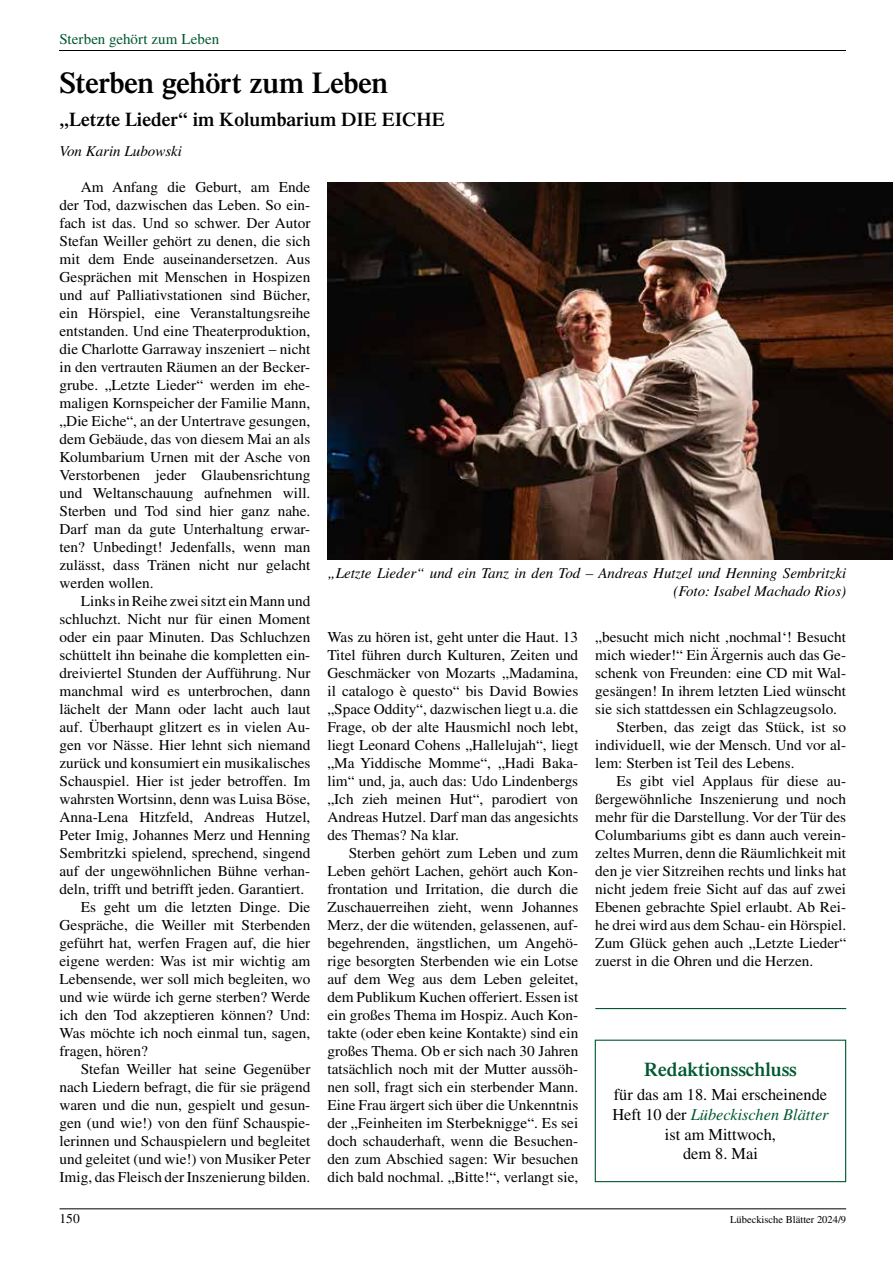
<style>
.page{position:relative;width:893px;height:1263px;background:#fff}
.page>*{position:absolute;margin:0;border:0;box-sizing:border-box;transform-origin:0 0}
.t1{font:600 30px "Times LT Std";letter-spacing:-.01em;color:#000}
.t2{font:600 19.5px "Times LT Std";color:#000}
.t3{font:600 19.5px "Times LT Std";color:#005831}
.t4{font:16.5px/19.8px "Times LT Std";color:#000;text-align:center}
.t5{font:15px/18px "Times LT Std";color:#000;text-align:justify}
.t6{font:italic 15px/18px "Times LT Std";color:#000;text-align:right}
.t7{font:15px "Times LT Std";color:#005831}
.t8{font:13.5px "Times LT Std";color:#000}
.t9{font:10.5px "Times LT Std";color:#000}
.s1{font-style:italic;color:#005831}
</style>
<div class="page">
<hr style="left:60px;top:1208px;width:786px;height:1px;background:#000">
<hr style="left:60px;top:50px;width:786px;height:1px;background:#000">
<div style="left:595px;top:1040px;width:251px;height:142px;border:1px solid #005831"></div>
<img style="left:327px;top:182px;width:566px;height:377px">
<hr style="left:595px;top:1008px;width:251px;height:1px;background:#005831">
<p class="t7" style="left:60px;top:31px;width:161px">Sterben gehört zum Leben</p>
<h1 class="t1" style="left:60px;top:65px;width:330px">Sterben gehört zum Leben</h1>
<h2 class="t2" style="left:60px;top:108px;width:387px">„Letzte Lieder“ im Kolumbarium DIE EICHE</h2>
<p class="t6" style="left:60px;top:142px;width:124px">Von Karin Lubowski</p>
<p class="t5" style="left:60px;top:178px;width:252px;text-indent:21px">Am Anfang die Geburt, am Ende der Tod, dazwischen das Leben. So ein&shy;fach ist das. Und so schwer. Der Autor Stefan Weiller gehört zu denen, die sich mit dem Ende auseinandersetzen. Aus Gesprächen mit Menschen in Hospizen und auf Palliativstationen sind Bücher, ein Hörspiel, eine Veranstaltungsreihe entstanden. Und eine Theaterproduktion, die Charlotte Garraway inszeniert – nicht in den vertrauten Räumen an der Becker&shy;grube. „Letzte Lieder“ werden im ehe&shy;maligen Kornspeicher der Familie Mann, „Die Eiche“, an der Untertrave gesungen, dem Gebäude, das von diesem Mai an als Kolumbarium Urnen mit der Asche von Verstorbenen jeder Glaubensrichtung und Weltanschauung aufnehmen will.<br>Sterben und Tod sind hier ganz nahe.<br>Darf man da gute Unterhaltung erwar&shy;ten? Unbedingt! Jedenfalls, wenn man zulässt, dass Tränen nicht nur gelacht werden wollen.</p>
<p class="t5" style="left:81px;top:592px;width:231px">Links in Reihe zwei sitzt ein Mann und</p>
<p class="t5" style="left:60px;top:610px;width:252px">schluchzt. Nicht nur für einen Moment</p>
<p class="t5" style="left:60px;top:628px;width:252px">oder ein paar Minuten. Das Schluchzen</p>
<p class="t5" style="left:60px;top:646px;width:252px">schüttelt ihn beinahe die kompletten ein-</p>
<p class="t5" style="left:60px;top:664px;width:252px">dreiviertel Stunden der Aufführung. Nur</p>
<p class="t5" style="left:60px;top:682px;width:252px">manchmal wird es unterbrochen, dann</p>
<p class="t5" style="left:60px;top:700px;width:252px">lächelt der Mann oder lacht auch laut</p>
<p class="t5" style="left:60px;top:718px;width:252px">auf. Überhaupt glitzert es in vielen Au-</p>
<p class="t5" style="left:60px;top:736px;width:252px">gen vor Nässe. Hier lehnt sich niemand</p>
<p class="t5" style="left:60px;top:754px;width:252px">zurück und konsumiert ein musikalisches</p>
<p class="t5" style="left:60px;top:772px;width:252px">Schauspiel. Hier ist jeder betroffen. Im</p>
<p class="t5" style="left:60px;top:790px;width:252px">wahrsten Wortsinn, denn was Luisa Böse,</p>
<p class="t5" style="left:60px;top:808px;width:252px">Anna-Lena Hitzfeld, Andreas Hutzel,</p>
<p class="t5" style="left:60px;top:826px;width:252px">Peter Imig, Johannes Merz und Henning</p>
<p class="t5" style="left:60px;top:844px;width:252px">Sembritzki spielend, sprechend, singend</p>
<p class="t5" style="left:60px;top:862px;width:252px">auf der ungewöhnlichen Bühne verhan-</p>
<p class="t5" style="left:60px;top:880px;width:246px">deln, trifft und betrifft jeden. Garantiert.</p>
<p class="t5" style="left:81px;top:898px;width:231px">Es geht um die letzten Dinge. Die</p>
<p class="t5" style="left:60px;top:916px;width:252px">Gespräche, die Weiller mit Sterbenden</p>
<p class="t5" style="left:60px;top:934px;width:252px">geführt hat, werfen Fragen auf, die hier</p>
<p class="t5" style="left:60px;top:952px;width:252px">eigene werden: Was ist mir wichtig am</p>
<p class="t5" style="left:60px;top:970px;width:252px">Lebensende, wer soll mich begleiten, wo</p>
<p class="t5" style="left:60px;top:988px;width:252px">und wie würde ich gerne sterben? Werde</p>
<p class="t5" style="left:60px;top:1006px;width:252px">ich den Tod akzeptieren können? Und:</p>
<p class="t5" style="left:60px;top:1024px;width:252px">Was möchte ich noch einmal tun, sagen,</p>
<p class="t5" style="left:60px;top:1042px;width:90px">fragen, hören?</p>
<p class="t5" style="left:81px;top:1060px;width:231px">Stefan Weiller hat seine Gegenüber</p>
<p class="t5" style="left:60px;top:1078px;width:252px">nach Liedern befragt, die für sie prägend</p>
<p class="t5" style="left:60px;top:1096px;width:252px">waren und die nun, gespielt und gesun-</p>
<p class="t5" style="left:60px;top:1114px;width:252px">gen (und wie!) von den fünf Schauspie-</p>
<p class="t5" style="left:60px;top:1132px;width:252px">lerinnen und Schauspielern und begleitet</p>
<p class="t5" style="left:60px;top:1150px;width:252px">und geleitet (und wie!) von Musiker Peter</p>
<p class="t5" style="left:60px;top:1168px;width:252px">Imig, das Fleisch der Inszenierung bilden.</p>
<p class="t6" style="left:327px;top:564px;width:520px">„Letzte Lieder“ und ein Tanz in den Tod – Andreas Hutzel und Henning Sembritzki (Foto: Isabel Machado Rios)</p>
<p class="t5" style="left:327px;top:628px;width:252px">Was zu hören ist, geht unter die Haut. 13<br>Titel führen durch Kulturen, Zeiten und Geschmäcker von Mozarts „Madamina, il catalogo è questo“ bis David Bowies „Space Oddity“, dazwischen liegt u.a. die Frage, ob der alte Hausmichl noch lebt, liegt Leonard Cohens „Hallelujah“, liegt „Ma Yiddische Momme“, „Hadi Baka&shy;lim“ und, ja, auch das: Udo Lindenbergs „Ich zieh meinen Hut“, parodiert von Andreas Hutzel. Darf man das angesichts des Themas? Na klar.</p>
<p class="t5" style="left:327px;top:844px;width:252px;text-indent:21px">Sterben gehört zum Leben und zum Leben gehört Lachen, gehört auch Kon&shy;frontation und Irritation, die durch die Zuschauerreihen zieht, wenn Johannes Merz, der die wütenden, gelassenen, auf&shy;begehrenden, ängstlichen, um Angehö&shy;rige besorgten Sterbenden wie ein Lotse auf dem Weg aus dem Leben geleitet, dem Publikum Kuchen offeriert. Essen ist ein großes Thema im Hospiz. Auch Kon&shy;takte (oder eben keine Kontakte) sind ein großes Thema. Ob er sich nach 30 Jahren tatsächlich noch mit der Mutter aussöh&shy;nen soll, fragt sich ein sterbender Mann.<br>Eine Frau ärgert sich über die Unkenntnis der „Feinheiten im Sterbeknigge“. Es sei doch schauderhaft, wenn die Besuchen&shy;den zum Abschied sagen: Wir besuchen dich bald nochmal. „Bitte!“, verlangt sie,</p>
<p class="t5" style="left:595px;top:628px;width:252px">„besucht mich nicht ,nochmal‘! Besucht</p>
<p class="t5" style="left:595px;top:646px;width:252px">mich wieder!“ Ein Ärgernis auch das Ge-</p>
<p class="t5" style="left:595px;top:664px;width:252px">schenk von Freunden: eine CD mit Wal-</p>
<p class="t5" style="left:595px;top:682px;width:252px">gesängen! In ihrem letzten Lied wünscht</p>
<p class="t5" style="left:595px;top:700px;width:243px">sie sich stattdessen ein Schlagzeugsolo.</p>
<p class="t5" style="left:617px;top:718px;width:231px">Sterben, das zeigt das Stück, ist so</p>
<p class="t5" style="left:595px;top:736px;width:252px">individuell, wie der Mensch. Und vor al-</p>
<p class="t5" style="left:595px;top:754px;width:201px">lem: Sterben ist Teil des Lebens.</p>
<p class="t5" style="left:617px;top:772px;width:231px">Es gibt viel Applaus für diese au-</p>
<p class="t5" style="left:595px;top:790px;width:252px">ßergewöhnliche Inszenierung und noch</p>
<p class="t5" style="left:595px;top:808px;width:252px">mehr für die Darstellung. Vor der Tür des</p>
<p class="t5" style="left:595px;top:826px;width:252px">Columbariums gibt es dann auch verein-</p>
<p class="t5" style="left:595px;top:844px;width:252px">zeltes Murren, denn die Räumlichkeit mit</p>
<p class="t5" style="left:595px;top:862px;width:252px">den je vier Sitzreihen rechts und links hat</p>
<p class="t5" style="left:595px;top:880px;width:252px">nicht jedem freie Sicht auf das auf zwei</p>
<p class="t5" style="left:595px;top:898px;width:252px">Ebenen gebrachte Spiel erlaubt. Ab Rei-</p>
<p class="t5" style="left:595px;top:916px;width:252px">he drei wird aus dem Schau- ein Hörspiel.</p>
<p class="t5" style="left:595px;top:934px;width:252px">Zum Glück gehen auch „Letzte Lieder“</p>
<p class="t5" style="left:595px;top:952px;width:219px">zuerst in die Ohren und die Herzen.</p>
<h2 class="t3" style="left:644px;top:1058px;width:154px">Redaktionsschluss</h2>
<p class="t4" style="left:612px;top:1084px;width:218px">für das am 18. Mai erscheinende<br>Heft 10 der <span class="s1">Lübeckischen Blätter </span>ist am Mittwoch,<br>dem 8. Mai</p>
<p class="t8" style="left:60px;top:1211px;width:22px">150</p>
<p class="t9" style="left:730px;top:1214px;width:118px">Lübeckische Blätter 2024/9</p>
</div>
